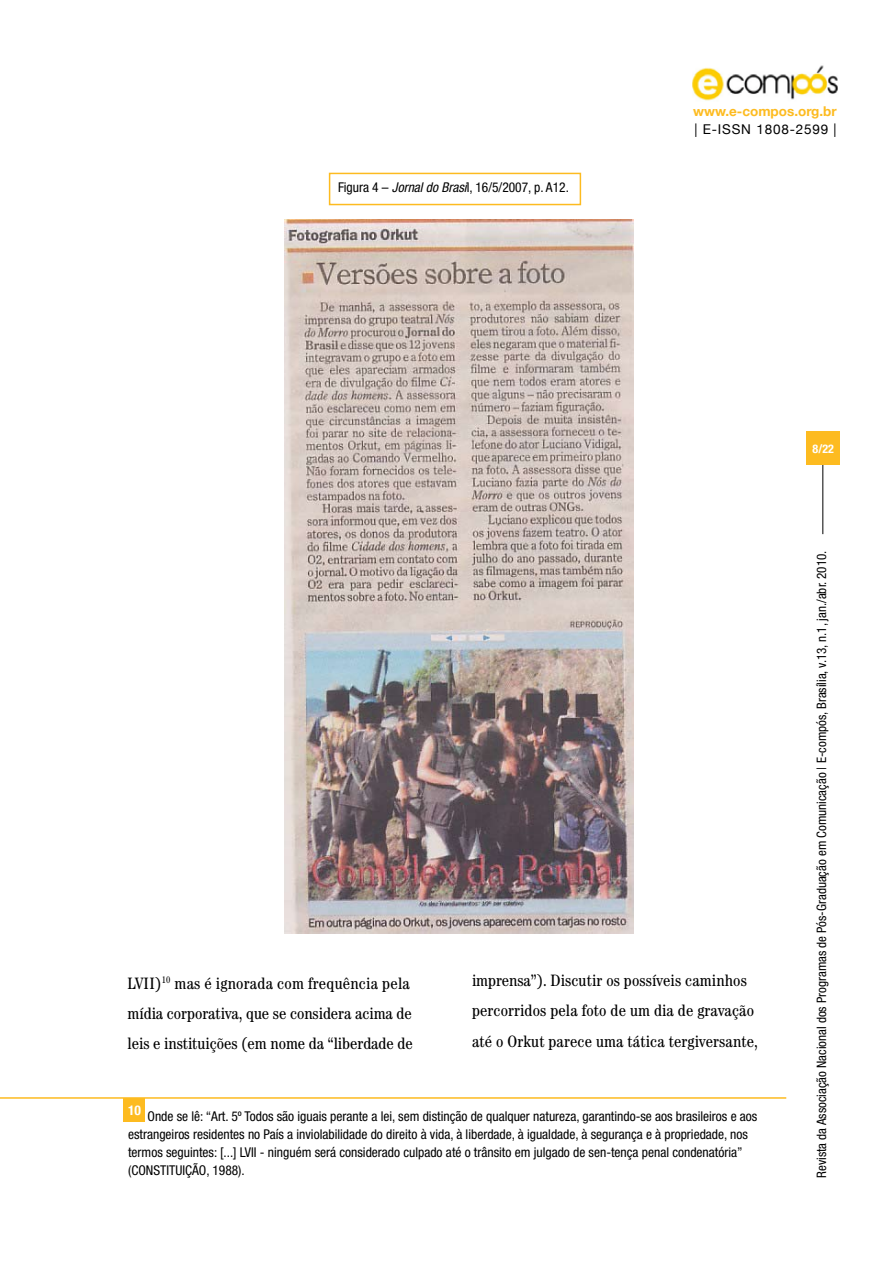
<style>
.page{position:relative;width:893px;height:1263px;background:#fff}
.page>*{position:absolute;margin:0;border:0;box-sizing:border-box;transform-origin:0 0}
.t1{font:condensed 16.5px/30.5px "Century";letter-spacing:.01em;color:#000}
.t2{font:condensed 13.5px/18px "Helvetica Neue LT Std";color:#000}
.t3{font:700 13.5px "Helvetica Neue";color:#fdbb20}
.t4{font:13.5px "Helvetica Neue";letter-spacing:.06em;color:#000}
.t5{font:condensed 13.05px "Helvetica Neue LT Std";color:#000}
.t6{font:700 condensed 12px "Helvetica Neue";color:#fff}
.s1{font-style:italic}
</style>
<div class="page">
<hr style="left:822px;top:453px;width:1px;height:81px;background:#000">
<div style="left:806px;top:432px;width:34px;height:33px;background:#fdbb20"></div>
<img style="left:692px;top:65px;width:146px;height:36px">
<img style="left:285px;top:220px;width:348px;height:714px">
<div style="left:329px;top:173px;width:252px;height:32px;border:2px solid #fdbb20"></div>
<div style="left:123px;top:1098px;width:22px;height:24px;background:#fdbb20"></div>
<hr style="left:0;top:1097px;width:786px;height:2px;background:#fdbb20">
<p class="t2" style="left:338px;top:179px;width:232px">Figura 4 – <span class="s1">Jornal do Brasi</span>l, 16/5/2007, p. A12.</p>
<p class="t3" style="left:693px;top:103px;width:145px">www.e-compos.org.br</p>
<p class="t4" style="left:694px;top:121px;width:144px">| E-ISSN 1808-2599 |</p>
<p class="t6" style="left:813px;top:441px;width:23px">8/22</p>
<p class="t1" style="left:128px;top:967px;width:287px">LVII)<sup>10</sup> mas é ignorada com frequência pela mídia corporativa, que se considera acima de leis e instituições (em nome da “liberdade de</p>
<p class="t1" style="left:472px;top:965px;width:287px">imprensa”). Discutir os possíveis caminhos percorridos pela foto de um dia de gravação até o Orkut parece uma tática tergiversante,</p>
<p class="t2" style="left:128px;top:1107px;width:631px"><sup>10</sup> Onde se lê: “Art. 5º Todos são iguais perante a lei, sem distinção de qualquer natureza, garantindo-se aos brasileiros e aos estrangeiros residentes no País a inviolabilidade do direito à vida, à liberdade, à igualdade, à segurança e à propriedade, nos termos seguintes: [...] LVII - ninguém será considerado culpado até o trânsito em julgado de sen-tença penal condenatória” (CONSTITUIÇÃO, 1988).</p>
<p class="t5" style="left:814px;top:1178px;width:629px;rotate:-90deg">Revista da Associação Nacional dos Programas de Pós-Graduação em Comunicação | E-compós, Brasília, v.13, n.1, jan./abr. 2010.</p>
</div>
